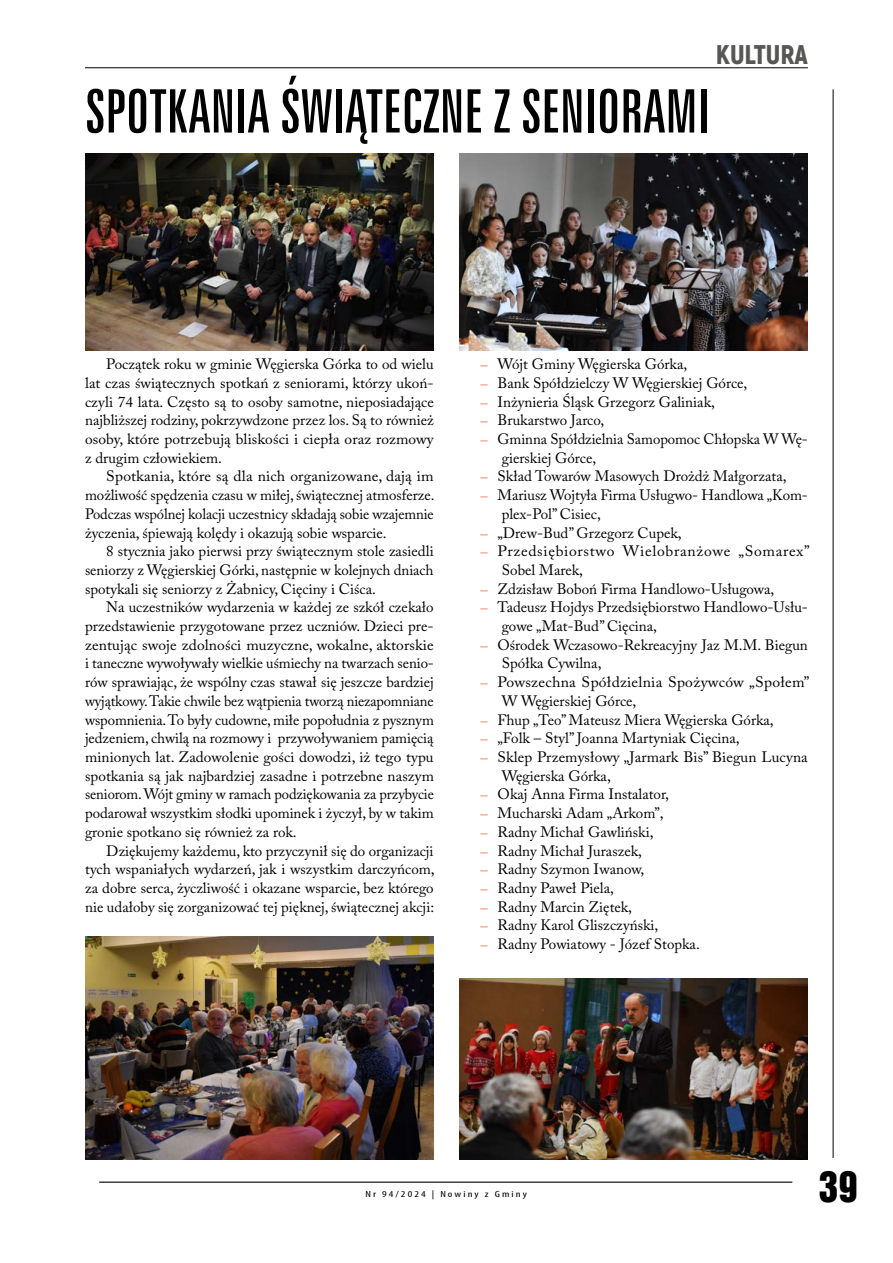
<style>
.page{position:relative;width:893px;height:1263px;background:#fff}
.page>*{position:absolute;margin:0;border:0;box-sizing:border-box;transform-origin:0 0}
.t1{font:60px "Zurich X Cn EU";color:#000}
.t2{font:39px "Swis 921 EU";color:#000}
.t3{font:900 27px "Akrobat";color:#575756}
.t4{font:15px/18.8px "Adobe Caslon Pro";color:#000}
.t5{font:15px/18.8px "Adobe Caslon Pro";color:#000;text-align:justify;scale:1.04 1}
.t6{font:15px/18.8px "Adobe Caslon Pro";letter-spacing:.045em;color:#000;scale:1.04 1}
.t7{font:condensed 9px "Myriad Pro";letter-spacing:.175em;color:#000;scale:1.33 1}
.s1{font-family:"Adobe Garamond Pro";color:#ed694b}
</style>
<div class="page">
<hr style="left:833px;top:89px;width:1px;height:1069px;background:#000">
<hr style="left:85px;top:68px;width:723px;height:1px;background:#000">
<hr style="left:99px;top:1181px;width:693px;height:2px;background:#000">
<img style="left:86px;top:153px;width:348px;height:197px">
<img style="left:459px;top:153px;width:349px;height:197px">
<img style="left:459px;top:979px;width:349px;height:180px">
<img style="left:86px;top:936px;width:348px;height:223px">
<h1 class="t1" style="left:85px;top:76px;width:626px">SPOTKANIA ŚWIĄTECZNE Z SENIORAMI</h1>
<h3 class="t3" style="left:716px;top:37px;width:94px">KULTURA</h3>
<p class="t4" style="left:85px;top:355px;width:350px;text-align:justify;text-indent:21px">Początek roku w gminie Węgierska Górka to od wielu lat czas świątecznych spotkań z seniorami, którzy ukoń&shy;czyli 74 lata. Często są to osoby samotne, nieposiadające najbliższej rodziny, pokrzywdzone przez los. Są to również osoby, które potrzebują bliskości i ciepła oraz rozmowy z drugim człowiekiem.</p>
<p class="t5" style="left:85px;top:467px;width:338px;text-indent:21px">Spotkania, które są dla nich organizowane, dają im możliwość spędzenia czasu w miłej, świątecznej atmosferze.<br>Podczas wspólnej kolacji uczestnicy składają sobie wzajemnie życzenia, śpiewają kolędy i okazują sobie wsparcie.</p>
<p class="t4" style="left:85px;top:542px;width:350px;text-align:justify;text-indent:21px">8 stycznia jako pierwsi przy świątecznym stole zasiedli seniorzy z Węgierskiej Górki, następnie w kolejnych dniach spotykali się seniorzy z Żabnicy, Cięciny i Ciśca.</p>
<p class="t4" style="left:85px;top:598px;width:350px;text-align:justify;text-indent:21px">Na uczestników wydarzenia w każdej ze szkół czekało przedstawienie przygotowane przez uczniów. Dzieci pre&shy;zentując swoje zdolności muzyczne, wokalne, aktorskie i taneczne wywoływały wielkie uśmiechy na twarzach senio&shy;rów sprawiając, że wspólny czas stawał się jeszcze bardziej wyjątkowy. Takie chwile bez wątpienia tworzą niezapomniane wspomnienia. To były cudowne, miłe popołudnia z pysznym jedzeniem, chwilą na rozmowy i przywoływaniem pamięcią minionych lat. Zadowolenie gości dowodzi, iż tego typu spotkania są jak najbardziej zasadne i potrzebne naszym seniorom. Wójt gminy w ramach podziękowania za przybycie podarował wszystkim słodki upominek i życzył, by w takim gronie spotkano się również za rok.</p>
<p class="t4" style="left:85px;top:841px;width:351px;text-align:justify;text-indent:21px">Dziękujemy każdemu, kto przyczynił się do organizacji tych wspaniałych wydarzeń, jak i wszystkim darczyńcom, za dobre serca, życzliwość i okazane wsparcie, bez którego nie udałoby się zorganizować tej pięknej, świątecznej akcji:</p>
<p class="t4" style="left:480px;top:355px;width:208px"><span class="s1">–</span> Wójt Gminy Węgierska Górka,</p>
<p class="t4" style="left:480px;top:373px;width:268px"><span class="s1">–</span> Bank Spółdzielczy W Węgierskiej Górce,</p>
<p class="t4" style="left:480px;top:392px;width:236px"><span class="s1">–</span> Inżynieria Śląsk Grzegorz Galiniak,</p>
<p class="t4" style="left:480px;top:411px;width:125px"><span class="s1">–</span> Brukarstwo Jarco,</p>
<p class="t4" style="left:502px;top:429px;width:308px;text-indent:-21px"><span class="s1">–</span> Gminna Spółdzielnia Samopomoc Chłopska W Wę&shy;gierskiej Górce,</p>
<p class="t4" style="left:480px;top:467px;width:308px"><span class="s1">–</span> Skład Towarów Masowych Drożdż Małgorzata,</p>
<p class="t4" style="left:502px;top:485px;width:308px;text-indent:-21px"><span class="s1">–</span> Mariusz Wojtyła Firma Usługwo- Handlowa „Kom&shy;plex-Pol” Cisiec,</p>
<p class="t4" style="left:480px;top:523px;width:203px"><span class="s1">–</span> „Drew-Bud” Grzegorz Cupek,</p>
<p class="t6" style="left:502px;top:542px;width:298px;text-indent:-21px"><span class="s1">–</span> Przedsiębiorstwo Wielobranżowe „Somarex”<br>Sobel Marek,</p>
<p class="t4" style="left:480px;top:579px;width:295px"><span class="s1">–</span> Zdzisław Boboń Firma Handlowo-Usługowa,</p>
<p class="t4" style="left:502px;top:598px;width:308px;text-indent:-21px"><span class="s1">–</span> Tadeusz Hojdys Przedsiębiorstwo Handlowo-Usłu&shy;gowe „Mat-Bud” Cięcina,</p>
<p class="t4" style="left:502px;top:635px;width:308px;text-indent:-21px"><span class="s1">–</span> Ośrodek Wczasowo-Rekreacyjny Jaz M.M. Biegun<br>Spółka Cywilna,</p>
<p class="t5" style="left:502px;top:673px;width:297px;text-indent:-21px"><span class="s1">–</span> Powszechna Spółdzielnia Spożywców „Społem”<br>W Węgierskiej Górce,</p>
<p class="t4" style="left:480px;top:710px;width:295px"><span class="s1">–</span> Fhup „Teo” Mateusz Miera Węgierska Górka,</p>
<p class="t4" style="left:480px;top:729px;width:261px"><span class="s1">–</span> „Folk – Styl” Joanna Martyniak Cięcina,</p>
<p class="t4" style="left:502px;top:747px;width:308px;text-indent:-21px"><span class="s1">–</span> Sklep Przemysłowy „Jarmark Bis” Biegun Lucyna<br>Węgierska Górka,</p>
<p class="t4" style="left:480px;top:785px;width:190px"><span class="s1">–</span> Okaj Anna Firma Instalator,</p>
<p class="t4" style="left:480px;top:804px;width:185px"><span class="s1">–</span> Mucharski Adam „Arkom”,</p>
<p class="t4" style="left:480px;top:822px;width:175px"><span class="s1">–</span> Radny Michał Gawliński,</p>
<p class="t4" style="left:480px;top:841px;width:163px"><span class="s1">–</span> Radny Michał Juraszek,</p>
<p class="t4" style="left:480px;top:860px;width:165px"><span class="s1">–</span> Radny Szymon Iwanow,</p>
<p class="t4" style="left:480px;top:878px;width:135px"><span class="s1">–</span> Radny Paweł Piela,</p>
<p class="t4" style="left:480px;top:897px;width:153px"><span class="s1">–</span> Radny Marcin Ziętek,</p>
<p class="t4" style="left:480px;top:916px;width:179px"><span class="s1">–</span> Radny Karol Gliszczyński,</p>
<p class="t4" style="left:480px;top:934px;width:221px"><span class="s1">–</span> Radny Powiatowy - Józef Stopka.</p>
<p class="t7" style="left:365px;top:1188px;width:123px">Nr 94/2024 | Nowiny z Gminy</p>
<h2 class="t2" style="left:819px;top:1161px;width:40px">39</h2>
</div>
